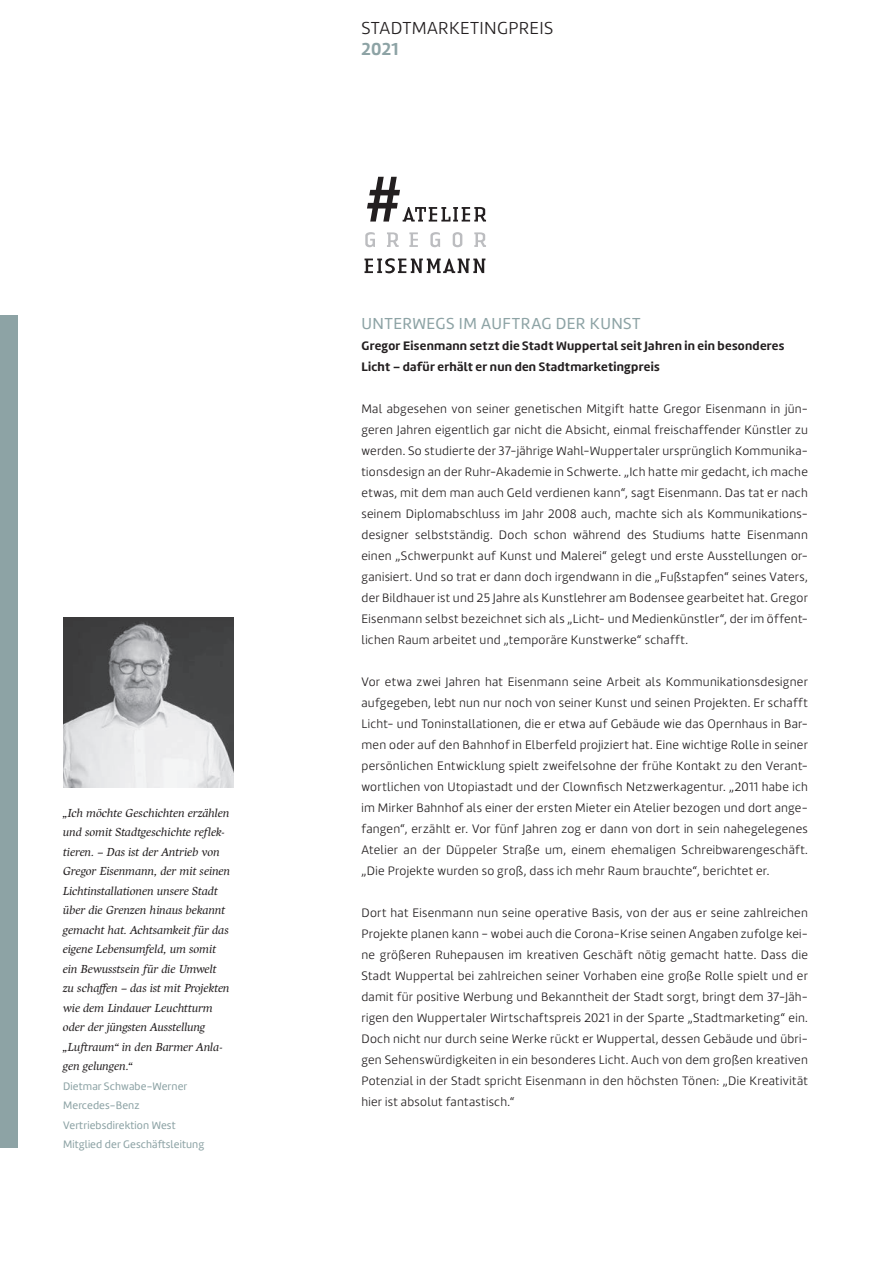
<style>
.page{position:relative;width:893px;height:1263px;background:#fff}
.page>*{position:absolute;margin:0;border:0;box-sizing:border-box;transform-origin:0 0}
.t1{font:300 18px "Marine";letter-spacing:.02em;color:#231f20}
.t2{font:700 18px "Marine";color:#8da3a5}
.t3{font:16.5px "Marine";letter-spacing:.025em;color:#8da3a5}
.t4{font:300 12.75px/21px "Marine";letter-spacing:.02em;color:#231f20;text-align:justify}
.t5{font:700 12.75px/21px "Marine";letter-spacing:.02em;color:#231f20}
.t6{font:italic 300 11.7px/19.5px "Harfang";letter-spacing:.005em;color:#231f20}
.t7{font:11.25px/19.5px "Marine";letter-spacing:.01em;color:#8da3a5}
</style>
<div class="page">
<div style="left:0;top:315px;width:18px;height:833px;background:#8da3a5"></div>
<img style="left:63px;top:617px;width:171px;height:170px">
<svg style="left:367px;top:177px;width:119px;height:45px"></svg>
<svg style="left:365px;top:232px;width:10px;height:15px"></svg>
<svg style="left:387px;top:232px;width:12px;height:15px"></svg>
<svg style="left:409px;top:232px;width:9px;height:15px"></svg>
<svg style="left:430px;top:232px;width:10px;height:15px"></svg>
<svg style="left:453px;top:232px;width:9px;height:15px"></svg>
<svg style="left:474px;top:232px;width:12px;height:15px"></svg>
<svg style="left:364px;top:258px;width:121px;height:15px"></svg>
<p class="t6" style="left:63px;top:803px;width:169px">„Ich möchte Geschichten erzählen und somit Stadtgeschichte reflek&shy;tieren. – Das ist der Antrieb von<br>Gregor Eisenmann, der mit seinen<br>Lichtinstallationen unsere Stadt über die Grenzen hinaus bekannt gemacht hat. Achtsamkeit für das eigene Lebensumfeld, um somit ein Bewusstsein für die Umwelt zu schaffen – das ist mit Projekten wie dem Lindauer Leuchtturm oder der jüngsten Ausstellung „Luftraum“ in den Barmer Anla&shy;gen gelungen.“</p>
<p class="t7" style="left:63px;top:1076px;width:143px">Dietmar Schwabe-Werner<br>Mercedes-Benz<br>Vertriebsdirektion West<br>Mitglied der Geschäftsleitung</p>
<h1 class="t1" style="left:361px;top:17px;width:194px">STADTMARKETINGPREIS</h1>
<h1 class="t2" style="left:361px;top:37px;width:39px">2021</h1>
<p class="t3" style="left:361px;top:313px;width:281px">UNTERWEGS IM AUFTRAG DER KUNST</p>
<p class="t5" style="left:361px;top:335px;width:425px">Gregor Eisenmann setzt die Stadt Wuppertal seit Jahren in ein besonderes<br>Licht – dafür erhält er nun den Stadtmarketingpreis</p>
<p class="t4" style="left:361px;top:398px;width:448px">Mal abgesehen von seiner genetischen Mitgift hatte Gregor Eisenmann in jün&shy;geren Jahren eigentlich gar nicht die Absicht, einmal freischaffender Künstler zu werden. So studierte der 37-jährige Wahl-Wuppertaler ursprünglich Kommunika&shy;tionsdesign an der Ruhr-Akademie in Schwerte. „Ich hatte mir gedacht, ich mache etwas, mit dem man auch Geld verdienen kann“, sagt Eisenmann. Das tat er nach seinem Diplomabschluss im Jahr 2008 auch, machte sich als Kommunikations&shy;designer selbstständig. Doch schon während des Studiums hatte Eisenmann einen „Schwerpunkt auf Kunst und Malerei“ gelegt und erste Ausstellungen or&shy;ganisiert. Und so trat er dann doch irgendwann in die „Fußstapfen“ seines Vaters, der Bildhauer ist und 25 Jahre als Kunstlehrer am Bodensee gearbeitet hat. Gregor Eisenmann selbst bezeichnet sich als „Licht- und Medienkünstler“, der im öffent&shy;lichen Raum arbeitet und „temporäre Kunstwerke“ schafft.</p>
<p class="t4" style="left:361px;top:671px;width:448px">Vor etwa zwei Jahren hat Eisenmann seine Arbeit als Kommunikationsdesigner aufgegeben, lebt nun nur noch von seiner Kunst und seinen Projekten. Er schafft Licht- und Toninstallationen, die er etwa auf Gebäude wie das Opernhaus in Bar&shy;men oder auf den Bahnhof in Elberfeld projiziert hat. Eine wichtige Rolle in seiner persönlichen Entwicklung spielt zweifelsohne der frühe Kontakt zu den Verant&shy;wortlichen von Utopiastadt und der Clownfisch Netzwerkagentur. „2011 habe ich im Mirker Bahnhof als einer der ersten Mieter ein Atelier bezogen und dort ange&shy;fangen“, erzählt er. Vor fünf Jahren zog er dann von dort in sein nahegelegenes Atelier an der Düppeler Straße um, einem ehemaligen Schreibwarengeschäft. „Die Projekte wurden so groß, dass ich mehr Raum brauchte“, berichtet er.</p>
<p class="t4" style="left:361px;top:902px;width:448px">Dort hat Eisenmann nun seine operative Basis, von der aus er seine zahlreichen Projekte planen kann – wobei auch die Corona-Krise seinen Angaben zufolge kei&shy;ne größeren Ruhepausen im kreativen Geschäft nötig gemacht hatte. Dass die Stadt Wuppertal bei zahlreichen seiner Vorhaben eine große Rolle spielt und er damit für positive Werbung und Bekanntheit der Stadt sorgt, bringt dem 37-Jäh&shy;rigen den Wuppertaler Wirtschaftspreis 2021 in der Sparte „Stadtmarketing“ ein.<br>Doch nicht nur durch seine Werke rückt er Wuppertal, dessen Gebäude und übri&shy;gen Sehenswürdigkeiten in ein besonderes Licht. Auch von dem großen kreativen Potenzial in der Stadt spricht Eisenmann in den höchsten Tönen: „Die Kreativität hier ist absolut fantastisch.“</p>
</div>
